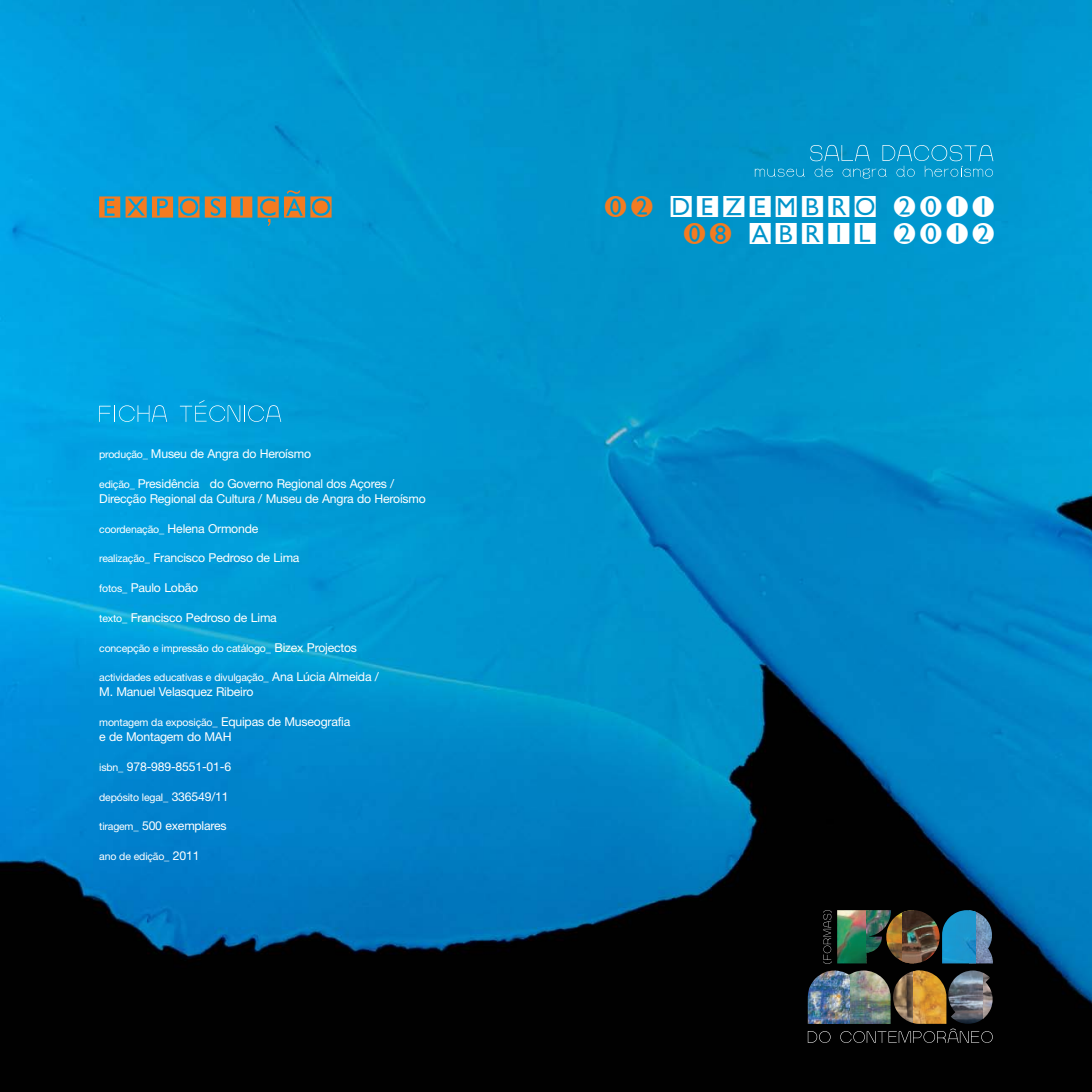
<style>
.page{position:relative;width:1092px;height:1092px;background:#fff}
.page>*{position:absolute;margin:0;border:0;box-sizing:border-box;transform-origin:0 0}
.t1{font:26.25px/26.2px "Omaha Dings";color:#fff;text-align:right}
.t2{font:12.25px/14.9px "Helvetica Neue";letter-spacing:-.015em;color:#fff}
.t3{font:10.5px "Helvetica Neue";letter-spacing:-.015em;color:#fff}
.s1{font-size:10.5px}
.s2{font-size:12.25px}
.s3{color:#f47b21}
</style>
<div class="page">
<img style="left:0;top:0;width:1091px;height:1091px">
<svg style="left:754px;top:169px;width:50px;height:8px"></svg>
<svg style="left:810px;top:145px;width:183px;height:34px;background:#179ecf"></svg>
<svg style="left:99px;top:405px;width:68px;height:17px"></svg>
<svg style="left:180px;top:400px;width:101px;height:22px;background:#19a8de"></svg>
<svg style="left:99px;top:196px;width:100px;height:21px;background:#9b8865"></svg>
<svg style="left:205px;top:190px;width:126px;height:36px;background:#638e8b"></svg>
<img style="left:893px;top:970px;width:20px;height:53px">
<img style="left:913px;top:970px;width:33px;height:53px">
<img style="left:948px;top:970px;width:44px;height:53px">
<img style="left:849px;top:970px;width:41px;height:53px">
<img style="left:807px;top:970px;width:42px;height:53px">
<img style="left:891px;top:910px;width:11px;height:53px">
<img style="left:902px;top:910px;width:37px;height:53px">
<img style="left:975px;top:910px;width:17px;height:53px">
<img style="left:942px;top:910px;width:33px;height:53px">
<img style="left:837px;top:910px;width:29px;height:53px">
<img style="left:866px;top:910px;width:25px;height:53px">
<svg style="left:807px;top:1030px;width:23px;height:12px"></svg>
<svg style="left:840px;top:1028px;width:152px;height:14px;background:#1a1a1a"></svg>
<svg style="left:823px;top:910px;width:9px;height:53px"></svg>
<p class="t2" style="left:99px;top:446px;width:213px"><span class="s1">produção_</span> Museu de Angra do Heroísmo</p>
<p class="t2" style="left:99px;top:476px;width:328px"><span class="s1">edição_</span> Presidência do Governo Regional dos Açores /<br>Direcção Regional da Cultura / Museu de Angra do Heroísmo</p>
<p class="t2" style="left:99px;top:520px;width:161px"><span class="s1">coordenação_</span> Helena Ormonde</p>
<p class="t2" style="left:99px;top:550px;width:202px"><span class="s1">realização_</span> Francisco Pedroso de Lima</p>
<p class="t2" style="left:99px;top:580px;width:100px"><span class="s1">fotos_</span> Paulo Lobão</p>
<p class="t2" style="left:99px;top:610px;width:179px"><span class="s1">texto_</span> Francisco Pedroso de Lima</p>
<p class="t3" style="left:99px;top:641px;width:259px">concepção e impressão do catálogo_ <span class="s2">Bizex Projectos</span></p>
<p class="t3" style="left:99px;top:671px;width:281px">actividades educativas e divulgação_ <span class="s2">Ana Lúcia Almeida /</span></p>
<p class="t2" style="left:99px;top:684px;width:156px">M. Manuel Velasquez Ribeiro</p>
<p class="t3" style="left:99px;top:716px;width:252px">montagem da exposição_ <span class="s2">Equipas de Museografia</span></p>
<p class="t2" style="left:99px;top:729px;width:134px">e de Montagem do MAH</p>
<p class="t2" style="left:99px;top:758px;width:133px"><span class="s1">isbn_</span> 978-989-8551-01-6</p>
<p class="t3" style="left:99px;top:790px;width:131px">depósito legal_ <span class="s2">336549/11</span></p>
<p class="t2" style="left:99px;top:818px;width:129px"><span class="s1">tiragem_</span> 500 exemplares</p>
<p class="t3" style="left:99px;top:850px;width:102px">ano de edição_ <span class="s2">2011</span></p>
<h1 class="t1" style="left:605px;top:196px;width:395px"><span class="s3">02</span> DEZEMBRO 2011<br><span class="s3">08</span> ABRIL 2012</h1>
</div>
